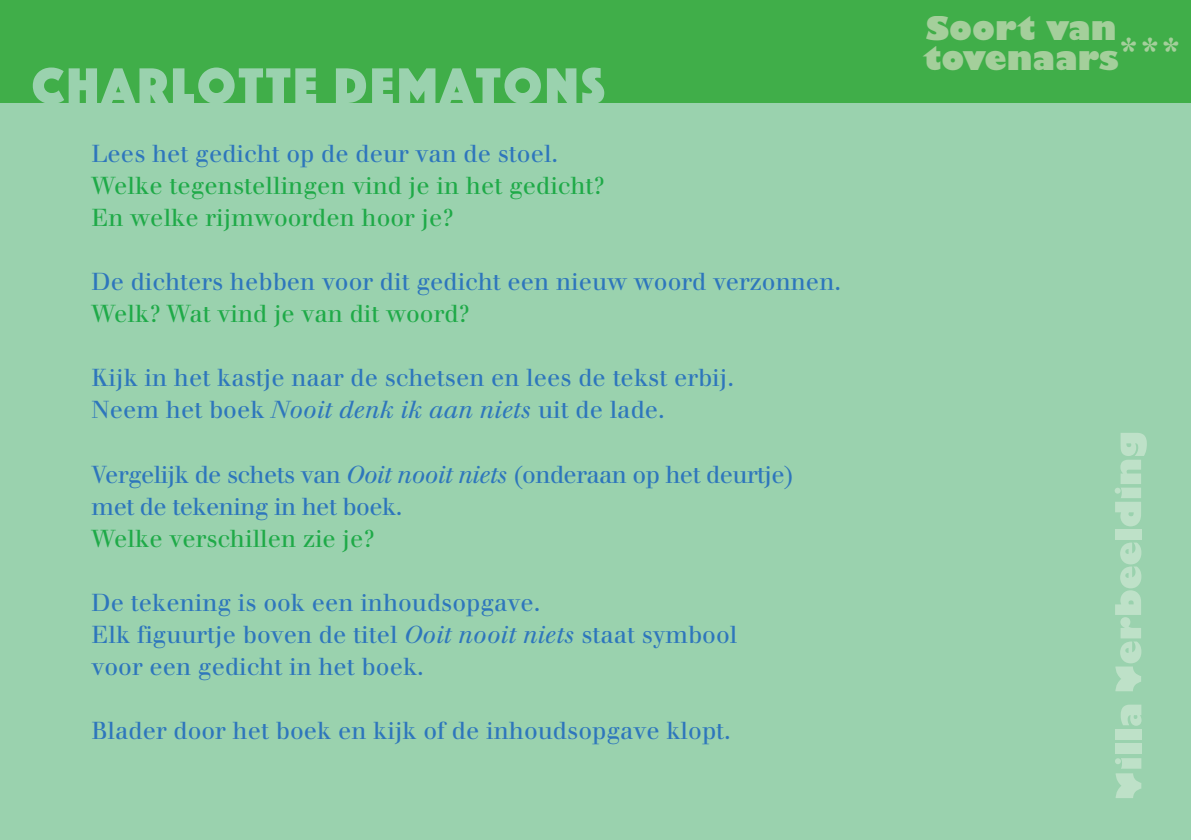
<style>
.page{position:relative;width:1191px;height:840px;background:#fff}
.page>*{position:absolute;margin:0;border:0;box-sizing:border-box;transform-origin:0 0}
.t1{font:52px "Phosphate Solid";letter-spacing:.06em;color:#9ad2ae}
.t2{font:800 32px/30px "Gill Sans Std";color:#a4cf9b}
.t3{font:24px/32px "Walbaum LT";color:#2e76bc}
.t4{font:24px/32px "Walbaum LT";color:#1faa48}
.t5{font:24px/32px "Walbaum LT";letter-spacing:-.025em;color:#2e76bc}
.s1{font-style:italic}
.s2{font-family:"Walbaum LT";font-weight:400;font-size:44px}
</style>
<div class="page">
<div style="left:0;top:0;width:1191px;height:839px;background:#9ad2ae"></div>
<div style="left:0;top:0;width:1191px;height:102px;background:#40ae49"></div>
<div style="left:1115px;top:529px;width:26px;height:10px;background:#bee1c8"></div>
<svg style="left:1114px;top:433px;width:32px;height:93px"></svg>
<svg style="left:1115px;top:542px;width:26px;height:149px"></svg>
<svg style="left:1115px;top:758px;width:26px;height:39px"></svg>
<div style="left:1115px;top:743px;width:26px;height:10px;background:#bee1c8"></div>
<div style="left:1115px;top:728px;width:26px;height:11px;background:#bee1c8"></div>
<svg style="left:1121px;top:704px;width:20px;height:21px"></svg>
<h1 class="t1" style="left:32px;top:49px;width:574px">CHARLOTTE DEMATONS</h1>
<p class="t3" style="left:92px;top:138px;width:468px">Lees het gedicht op de deur van de stoel.</p>
<p class="t4" style="left:92px;top:170px;width:514px">Welke tegenstellingen vind je in het gedicht?<br>En welke rijmwoorden hoor je?</p>
<p class="t3" style="left:92px;top:266px;width:751px">De dichters hebben voor dit gedicht een nieuw woord verzonnen.</p>
<p class="t4" style="left:92px;top:298px;width:379px">Welk? Wat vind je van dit woord?</p>
<p class="t3" style="left:92px;top:362px;width:644px">Kijk in het kastje naar de schetsen en lees de tekst erbij.<br>Neem het boek <span class="s1">Nooit denk ik aan niets</span> uit de lade.</p>
<p class="t5" style="left:92px;top:458px;width:704px">Vergelijk de schets van <span class="s1">Ooit nooit niets</span> (onderaan op het deurtje) met de tekening in het boek.</p>
<p class="t4" style="left:92px;top:522px;width:284px">Welke verschillen zie je?</p>
<p class="t3" style="left:92px;top:586px;width:647px">De tekening is ook een inhoudsopgave.<br>Elk figuurtje boven de titel <span class="s1">Ooit nooit niets</span> staat symbool voor een gedicht in het boek.</p>
<p class="t3" style="left:92px;top:714px;width:641px">Blader door het boek en kijk of de inhoudsopgave klopt.</p>
<h2 class="t2" style="left:923px;top:14px;width:258px">Soort van tovenaars<span class="s2">***</span></h2>
</div>
